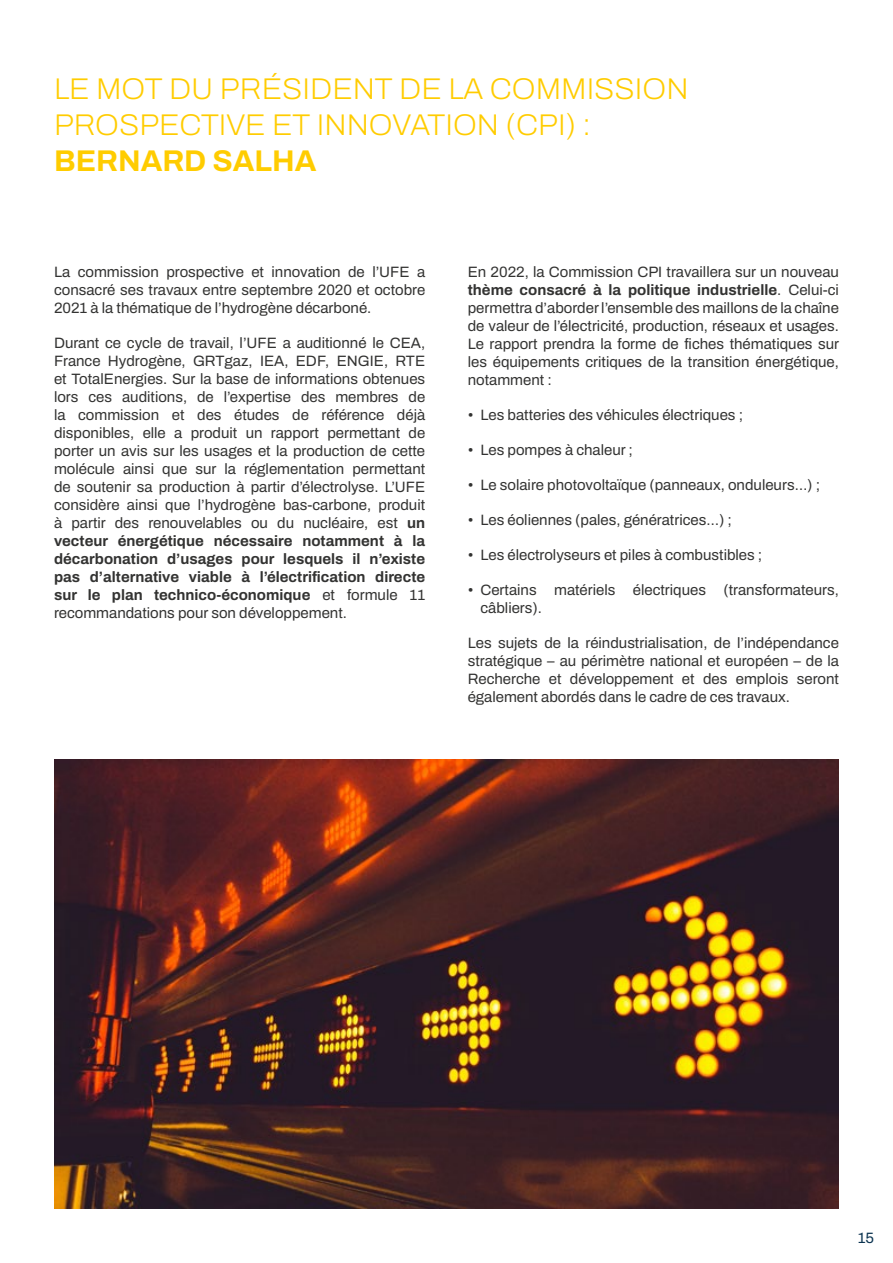
<style>
.page{position:relative;width:893px;height:1263px;background:#fff}
.page>*{position:absolute;margin:0;border:0;box-sizing:border-box;transform-origin:0 0}
.t1{font:600 30px/36px "Archivo";color:#fc0}
.t2{font:700 30px "Archivo";color:#fc0}
.t3{font:600 15px/18px "Archivo";color:#333332;text-align:justify}
.t4{font:600 15px "Archivo";color:#0c3451}
.s1{font-weight:700}
</style>
<div class="page">
<img style="left:54px;top:759px;width:785px;height:450px">
<h1 class="t1" style="left:54px;top:70px;width:636px">LE MOT DU PRÉSIDENT DE LA COMMISSION<br>PROSPECTIVE ET INNOVATION (CPI) :</h1>
<h1 class="t2" style="left:54px;top:138px;width:264px">BERNARD SALHA</h1>
<p class="t3" style="left:54px;top:263px;width:373px">La commission prospective et innovation de l’UFE a consacré ses travaux entre septembre 2020 et octobre 2021 à la thématique de l’hydrogène décarboné.</p>
<p class="t3" style="left:54px;top:334px;width:373px">Durant ce cycle de travail, l’UFE a auditionné le CEA, France Hydrogène, GRTgaz, IEA, EDF, ENGIE, RTE et TotalEnergies. Sur la base de informations obtenues lors ces auditions, de l’expertise des membres de la commission et des études de référence déjà disponibles, elle a produit un rapport permettant de porter un avis sur les usages et la production de cette molécule ainsi que sur la réglementation permettant de soutenir sa production à partir d’électrolyse. L’UFE considère ainsi que l’hydrogène bas-carbone, produit à partir des renouvelables ou du nucléaire, est <span class="s1">un vecteur énergétique nécessaire notamment à la décarbonation d’usages pour lesquels il n’existe pas d’alternative viable à l’électrification directe sur le plan technico-économique</span> et formule 11 recommandations pour son développement.</p>
<p class="t3" style="left:468px;top:263px;width:373px">En 2022, la Commission CPI travaillera sur un nouveau <span class="s1">thème consacré à la politique industrielle</span>. Celui-ci permettra d’aborder l’ensemble des maillons de la chaîne de valeur de l’électricité, production, réseaux et usages.<br>Le rapport prendra la forme de fiches thématiques sur les équipements critiques de la transition énergétique, notamment :</p>
<p class="t3" style="left:468px;top:406px;width:277px">• Les batteries des véhicules électriques ;</p>
<p class="t3" style="left:468px;top:441px;width:167px">• Les pompes à chaleur ;</p>
<p class="t3" style="left:468px;top:476px;width:354px">• Le solaire photovoltaïque (panneaux, onduleurs…) ;</p>
<p class="t3" style="left:468px;top:511px;width:266px">• Les éoliennes (pales, génératrices…) ;</p>
<p class="t3" style="left:468px;top:546px;width:296px">• Les électrolyseurs et piles à combustibles ;</p>
<p class="t3" style="left:480px;top:581px;width:360px;text-indent:-13px">• Certains matériels électriques (transformateurs, câbliers).</p>
<p class="t3" style="left:468px;top:634px;width:373px">Les sujets de la réindustrialisation, de l’indépendance stratégique – au périmètre national et européen – de la Recherche et développement et des emplois seront également abordés dans le cadre de ces travaux.</p>
<p class="t4" style="left:858px;top:1226px;width:18px">15</p>
</div>
